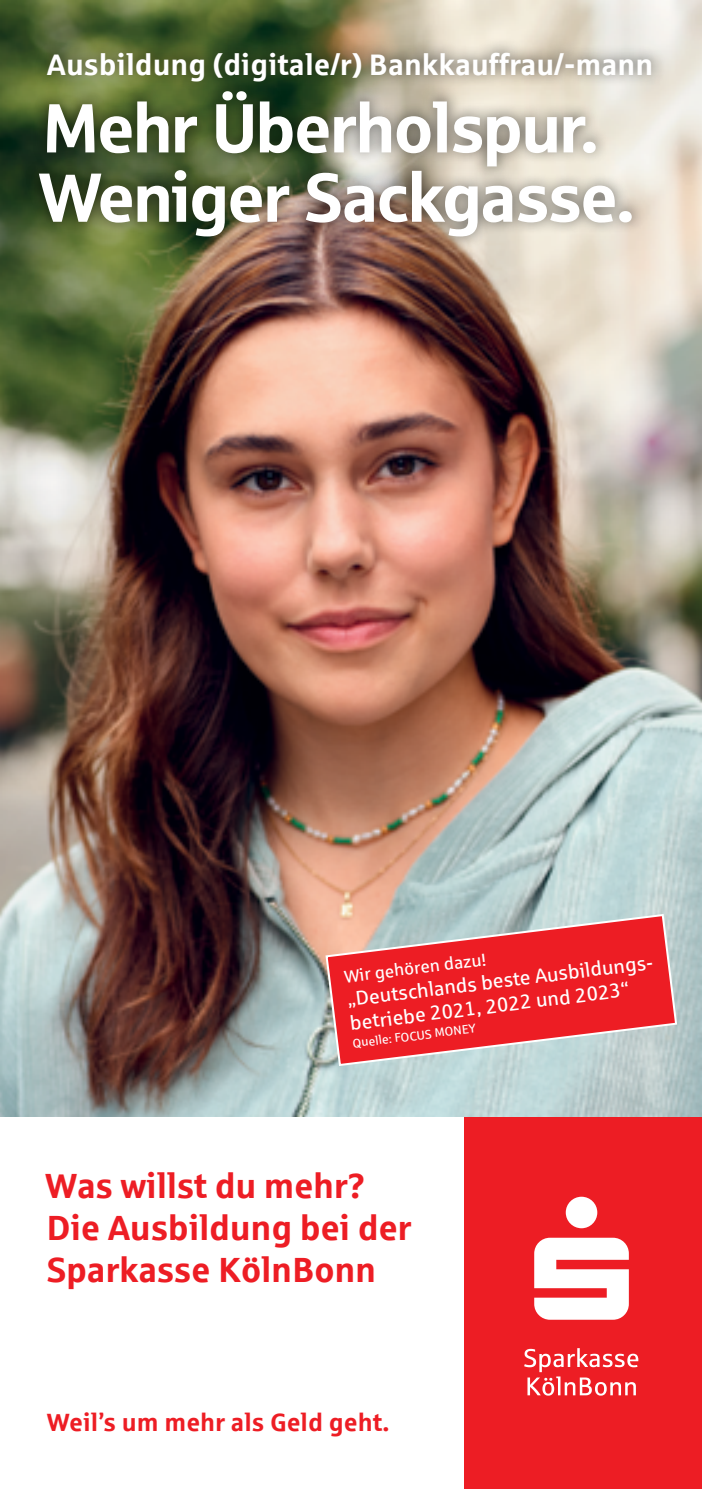
<style>
.page{position:relative;width:702px;height:1489px;background:#fff}
.page>*{position:absolute;margin:0;border:0;box-sizing:border-box;transform-origin:0 0}
.t1{font:69.25px/69.2px "Sparkasse Head";color:#fff}
.t2{font:700 35px/42px "Sparkasse Rg";letter-spacing:-.01em;color:#ed1d24}
.t3{font:700 29.75px "Sparkasse Rg";color:#fff}
.t4{font:700 25px "Sparkasse Rg";color:#ed1d24}
.t5{font:20px/24px "Sparkasse Rg";color:#fff}
.t6{font:17.5px "Sparkasse Rg";color:#fff}
.t7{font:12.5px "Sparkasse Rg";color:#fff}
</style>
<div class="page">
<div style="left:464px;top:1115px;width:238px;height:373px;background:#ed1d24"></div>
<svg style="left:534px;top:1196px;width:94px;height:123px"></svg>
<svg style="left:524px;top:1348px;width:114px;height:47px"></svg>
<img style="left:0;top:0;width:702px;height:1116px">
<div style="left:24px;top:39px;width:640px;height:210px;background:#000;opacity:.55"></div>
<svg style="left:324px;top:912px;width:354px;height:155px;background:#df595d"></svg>
<h3 class="t3" style="left:47px;top:45px;width:607px">Ausbildung (digitale/r) Bankkauffrau/-mann</h3>
<h1 class="t1" style="left:38px;top:91px;width:597px">Mehr Überholspur.<br>Weniger Sackgasse.</h1>
<p class="t6" style="left:343px;top:965px;width:144px;rotate:-7deg">Wir gehören dazu!</p>
<p class="t5" style="left:345px;top:986px;width:312px;rotate:-7deg">„Deutschlands beste Ausbildungs&shy;betriebe 2021, 2022 und 2023“</p>
<p class="t7" style="left:351px;top:1035px;width:126px;rotate:-7deg">Quelle: FOCUS MONEY</p>
<h2 class="t2" style="left:45px;top:1163px;width:368px">Was willst du mehr?<br>Die Ausbildung bei der<br>Sparkasse KölnBonn</h2>
<p class="t4" style="left:47px;top:1406px;width:344px">Weil’s um mehr als Geld geht.</p>
</div>
